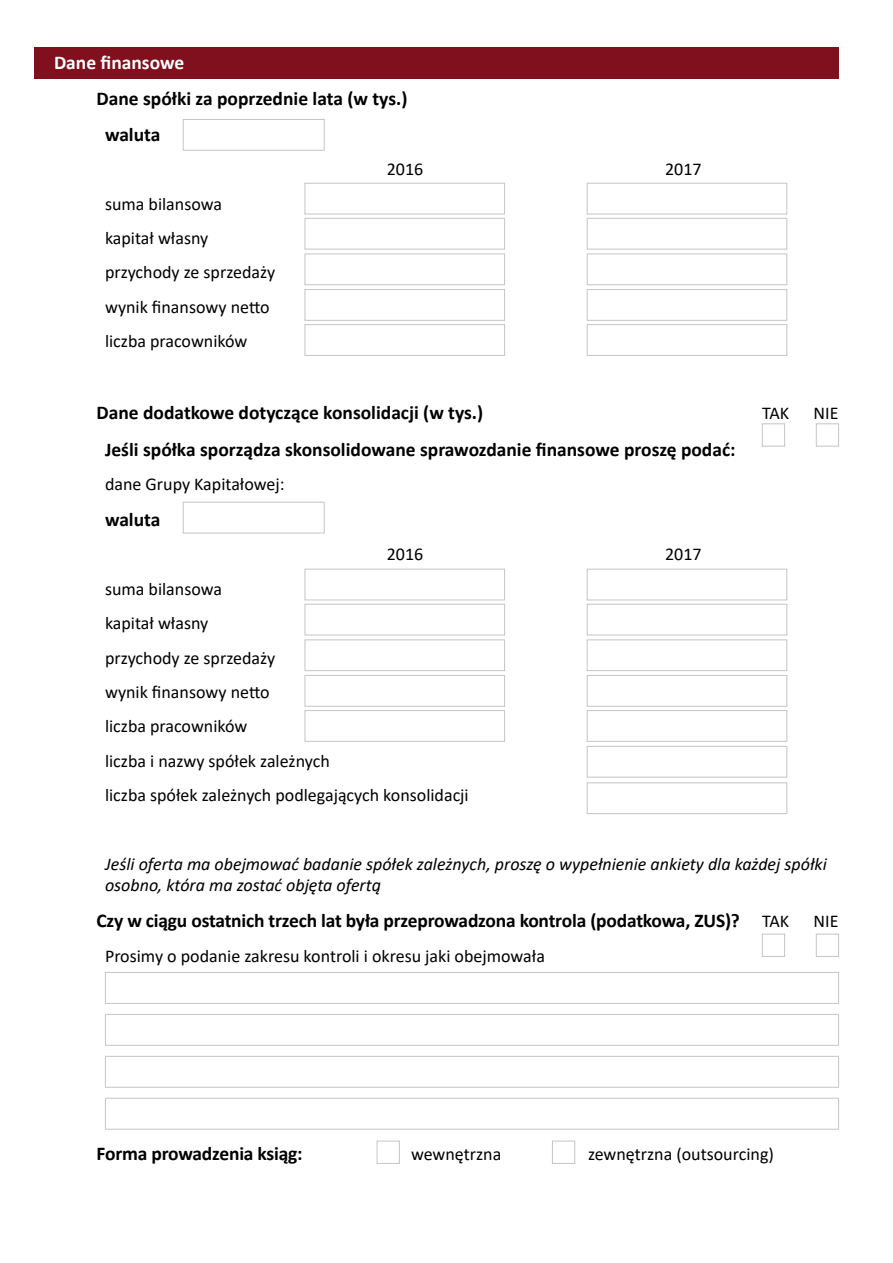
<style>
.page{position:relative;width:893px;height:1263px;background:#fff}
.page>*{position:absolute;margin:0;border:0;box-sizing:border-box;transform-origin:0 0}
.Styl_akapitowy_1{font:700 19.5px "Calibri";letter-spacing:-.01em;color:#000}
.Styl_akapitowy_1-2{font:700 19.5px "Calibri";color:#fff}
.Styl_akapitowy_1-3{font:18px "Calibri";color:#000}
.t1{font:italic 18px/21.6px "Calibri";color:#000}
.s1{font-weight:400;font-size:18px}
</style>
<div class="page">
<div style="left:34px;top:47px;width:804px;height:32px;background:#80101e"></div>
<hr style="left:105px;top:972px;width:734px;height:1px;background:#c3c5c7">
<hr style="left:105px;top:973px;width:1px;height:30px;background:#c3c5c7">
<hr style="left:838px;top:973px;width:1px;height:30px;background:#c3c5c7">
<hr style="left:105px;top:1003px;width:734px;height:1px;background:#c3c5c7">
<hr style="left:105px;top:1014px;width:734px;height:1px;background:#c3c5c7">
<hr style="left:105px;top:1015px;width:1px;height:30px;background:#c3c5c7">
<hr style="left:838px;top:1015px;width:1px;height:30px;background:#c3c5c7">
<hr style="left:105px;top:1045px;width:734px;height:1px;background:#c3c5c7">
<hr style="left:105px;top:1056px;width:734px;height:1px;background:#c3c5c7">
<hr style="left:105px;top:1057px;width:1px;height:30px;background:#c3c5c7">
<hr style="left:838px;top:1057px;width:1px;height:30px;background:#c3c5c7">
<hr style="left:105px;top:1087px;width:734px;height:1px;background:#c3c5c7">
<hr style="left:105px;top:1098px;width:734px;height:1px;background:#c3c5c7">
<hr style="left:105px;top:1098px;width:1px;height:31px;background:#c3c5c7">
<hr style="left:838px;top:1098px;width:1px;height:31px;background:#c3c5c7">
<hr style="left:105px;top:1129px;width:734px;height:1px;background:#c3c5c7">
<div style="left:305px;top:183px;width:200px;height:31px;border:1px solid #c3c5c7"></div>
<div style="left:305px;top:569px;width:200px;height:31px;border:1px solid #c3c5c7"></div>
<div style="left:183px;top:119px;width:142px;height:32px;border:1px solid #c3c5c7"></div>
<div style="left:183px;top:502px;width:142px;height:31px;border:1px solid #c3c5c7"></div>
<div style="left:305px;top:218px;width:200px;height:31px;border:1px solid #c3c5c7"></div>
<div style="left:305px;top:604px;width:200px;height:31px;border:1px solid #c3c5c7"></div>
<div style="left:305px;top:254px;width:200px;height:31px;border:1px solid #c3c5c7"></div>
<div style="left:305px;top:639px;width:200px;height:32px;border:1px solid #c3c5c7"></div>
<div style="left:305px;top:289px;width:200px;height:32px;border:1px solid #c3c5c7"></div>
<div style="left:305px;top:675px;width:200px;height:32px;border:1px solid #c3c5c7"></div>
<div style="left:305px;top:324px;width:200px;height:32px;border:1px solid #c3c5c7"></div>
<div style="left:305px;top:710px;width:200px;height:32px;border:1px solid #c3c5c7"></div>
<div style="left:587px;top:183px;width:200px;height:31px;border:1px solid #c3c5c7"></div>
<div style="left:587px;top:569px;width:200px;height:31px;border:1px solid #c3c5c7"></div>
<div style="left:587px;top:218px;width:200px;height:31px;border:1px solid #c3c5c7"></div>
<div style="left:587px;top:604px;width:200px;height:31px;border:1px solid #c3c5c7"></div>
<div style="left:587px;top:746px;width:200px;height:31px;border:1px solid #c3c5c7"></div>
<div style="left:587px;top:782px;width:200px;height:32px;border:1px solid #c3c5c7"></div>
<div style="left:587px;top:254px;width:200px;height:31px;border:1px solid #c3c5c7"></div>
<div style="left:587px;top:639px;width:200px;height:32px;border:1px solid #c3c5c7"></div>
<div style="left:587px;top:289px;width:200px;height:32px;border:1px solid #c3c5c7"></div>
<div style="left:587px;top:675px;width:200px;height:32px;border:1px solid #c3c5c7"></div>
<div style="left:587px;top:324px;width:200px;height:32px;border:1px solid #c3c5c7"></div>
<div style="left:587px;top:710px;width:200px;height:32px;border:1px solid #c3c5c7"></div>
<div style="left:762px;top:423px;width:23px;height:23px;border:1px solid #c3c5c7"></div>
<div style="left:762px;top:934px;width:23px;height:23px;border:1px solid #c3c5c7"></div>
<div style="left:377px;top:1141px;width:23px;height:23px;border:1px solid #c3c5c7"></div>
<div style="left:552px;top:1141px;width:23px;height:23px;border:1px solid #c3c5c7"></div>
<div style="left:816px;top:423px;width:23px;height:23px;border:1px solid #c3c5c7"></div>
<div style="left:816px;top:934px;width:23px;height:23px;border:1px solid #c3c5c7"></div>
<p class="Styl_akapitowy_1-2" style="left:54px;top:48px;width:132px">Dane finansowe</p>
<p class="Styl_akapitowy_1" style="left:97px;top:85px;width:312px">Dane spółki za poprzednie lata (w tys.)</p>
<p class="Styl_akapitowy_1" style="left:105px;top:121px;width:57px">waluta</p>
<p class="Styl_akapitowy_1-3" style="left:387px;top:157px;width:38px">2016</p>
<p class="Styl_akapitowy_1-3" style="left:665px;top:157px;width:38px">2017</p>
<p class="Styl_akapitowy_1-3" style="left:105px;top:191px;width:119px">suma bilansowa</p>
<p class="Styl_akapitowy_1-3" style="left:105px;top:226px;width:105px">kapitał własny</p>
<p class="Styl_akapitowy_1-3" style="left:105px;top:260px;width:172px">przychody ze sprzedaży</p>
<p class="Styl_akapitowy_1-3" style="left:105px;top:294px;width:166px">wynik finansowy netto</p>
<p class="Styl_akapitowy_1-3" style="left:105px;top:329px;width:144px">liczba pracowników</p>
<p class="Styl_akapitowy_1" style="left:97px;top:399px;width:388px">Dane dodatkowe dotyczące konsolidacji (w tys.)</p>
<p class="Styl_akapitowy_1-3" style="left:762px;top:401px;width:29px">TAK</p>
<p class="Styl_akapitowy_1-3" style="left:814px;top:401px;width:26px">NIE</p>
<p class="Styl_akapitowy_1" style="left:105px;top:435px;width:632px">Jeśli spółka sporządza skonsolidowane sprawozdanie finansowe proszę podać:</p>
<p class="Styl_akapitowy_1-3" style="left:105px;top:471px;width:181px">dane Grupy Kapitałowej:</p>
<p class="Styl_akapitowy_1" style="left:105px;top:506px;width:57px">waluta</p>
<p class="Styl_akapitowy_1-3" style="left:387px;top:542px;width:38px">2016</p>
<p class="Styl_akapitowy_1-3" style="left:665px;top:542px;width:38px">2017</p>
<p class="Styl_akapitowy_1-3" style="left:105px;top:576px;width:119px">suma bilansowa</p>
<p class="Styl_akapitowy_1-3" style="left:105px;top:611px;width:105px">kapitał własny</p>
<p class="Styl_akapitowy_1-3" style="left:105px;top:645px;width:172px">przychody ze sprzedaży</p>
<p class="Styl_akapitowy_1-3" style="left:105px;top:679px;width:166px">wynik finansowy netto</p>
<p class="Styl_akapitowy_1-3" style="left:105px;top:714px;width:144px">liczba pracowników</p>
<p class="Styl_akapitowy_1-3" style="left:105px;top:748px;width:226px">liczba i nazwy spółek zależnych</p>
<p class="Styl_akapitowy_1-3" style="left:105px;top:782px;width:365px">liczba spółek zależnych podlegających konsolidacji</p>
<p class="t1" style="left:105px;top:852px;width:723px">Jeśli oferta ma obejmować badanie spółek zależnych, proszę o wypełnienie ankiety dla każdej spółki osobno, która ma zostać objęta ofertą</p>
<p class="Styl_akapitowy_1" style="left:97px;top:907px;width:694px">Czy w ciągu ostatnich trzech lat była przeprowadzona kontrola (podatkowa, ZUS)? <span class="s1">TAK</span></p>
<p class="Styl_akapitowy_1-3" style="left:814px;top:909px;width:26px">NIE</p>
<p class="Styl_akapitowy_1-3" style="left:105px;top:943px;width:441px">Prosimy o podanie zakresu kontroli i okresu jaki obejmowała</p>
<p class="Styl_akapitowy_1" style="left:97px;top:1139px;width:208px">Forma prowadzenia ksiąg:</p>
<p class="Styl_akapitowy_1-3" style="left:411px;top:1141px;width:92px">wewnętrzna</p>
<p class="Styl_akapitowy_1-3" style="left:588px;top:1141px;width:187px">zewnętrzna (outsourcing)</p>
</div>
